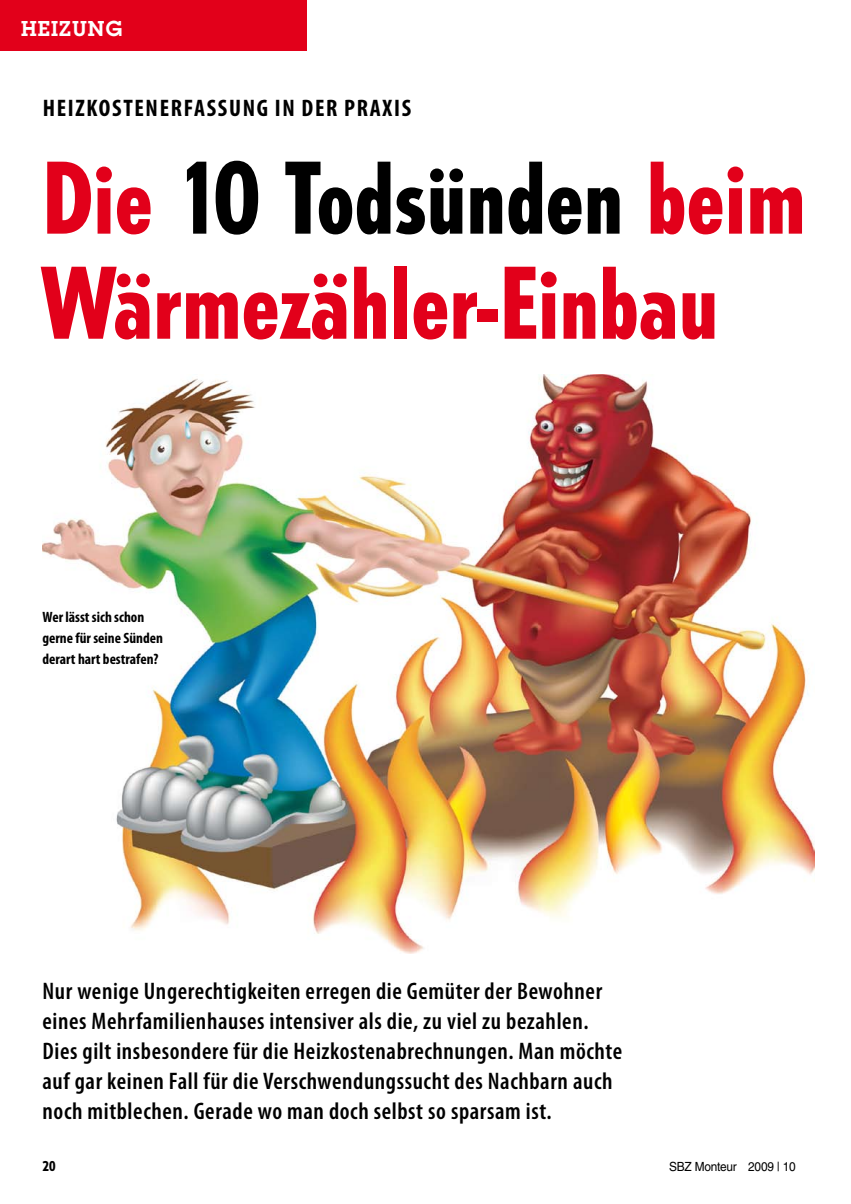
<style>
.page{position:relative;width:851px;height:1204px;background:#fff}
.page>*{position:absolute;margin:0;border:0;box-sizing:border-box;transform-origin:0 0}
.t1{font:800 condensed 97.5px/105px "Tempo Std";color:#e2001a}
.t2{font:600 condensed 24px/30px "Myriad Pro";letter-spacing:.025em;color:#000}
.t3{font:700 condensed 24px "Myriad Pro";letter-spacing:.07em;color:#000}
.t4{font:600 21px "Lubalin Graph Std";letter-spacing:.05em;color:#fff}
.t5{font:700 condensed 15px/21px "Myriad Pro";color:#000}
.t6{font:800 condensed 13.5px "Tempo Std";color:#000}
.t7{font:12.6px "Helvetica LT Std";letter-spacing:-.02em;color:#000;scale:.94 1}
.s1{color:#000}
</style>
<div class="page">
<img style="left:43px;top:374px;width:771px;height:579px">
<div style="left:0;top:0;width:306px;height:51px;background:#e2001a"></div>
<p class="t4" style="left:21px;top:15px;width:102px">HEIZUNG</p>
<p class="t3" style="left:43px;top:93px;width:370px">Heizkostenerfassung in der Praxis</p>
<h1 class="t1" style="left:43px;top:145px;width:764px">Die <span class="s1">10 Todsünden</span> beim<br>Wärmezähler-Einbau</h1>
<p class="t5" style="left:43px;top:606px;width:122px">Wer lässt sich schon gerne für seine Sünden derart hart bestrafen?</p>
<p class="t2" style="left:43px;top:975px;width:581px">Nur wenige Ungerechtigkeiten erregen die Gemüter der Bewohner eines Mehrfamilienhauses intensiver als die, zu viel zu bezahlen.<br>Dies gilt insbesondere für die Heizkostenabrechnungen. Man möchte auf gar keinen Fall für die Verschwendungssucht des Nachbarn auch noch mitblechen. Gerade wo man doch selbst so sparsam ist.</p>
<p class="t6" style="left:43px;top:1157px;width:14px">20</p>
<p class="t7" style="left:669px;top:1158px;width:136px">SBZ Monteur 2009 | 10</p>
</div>
